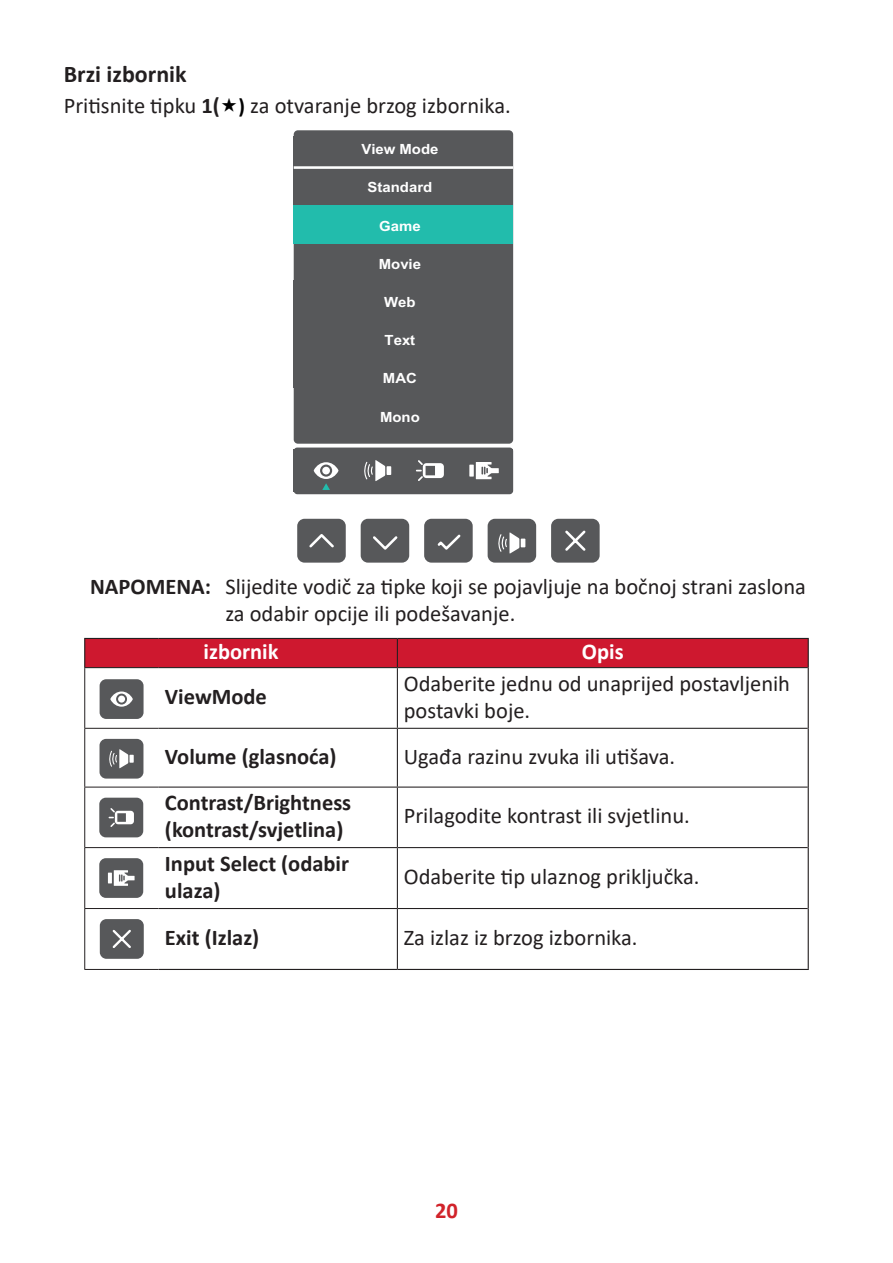
<style>
.page{position:relative;width:893px;height:1263px;background:#fff}
.page>*{position:absolute;margin:0;border:0;box-sizing:border-box;transform-origin:0 0}
.t1{font:700 24px "Calibri";color:#231f20}
.t2{font:22.5px/27px "Calibri";color:#231f20}
.t3{font:700 22.5px/27px "Calibri";color:#231f20}
.t4{font:700 22.5px "Calibri";color:#fff}
.t5{font:700 22.5px "Calibri";color:#d1232a}
.t6{font:700 14.1px "Arial";color:#fff;scale:1.06 1}
.s1{font-weight:700}
.s2{font-weight:700;font-size:21px;color:#000}
</style>
<div class="page">
<div style="left:294px;top:447px;width:219px;height:47px;background:#57585a;border-radius:4px"></div>
<div style="left:294px;top:130px;width:219px;height:314px;background:#57585a;border-radius:4px"></div>
<div style="left:293px;top:206px;width:220px;height:38px;background:#22bcac"></div>
<div style="left:297px;top:519px;width:49px;height:44px;background:#57585a;border-radius:7px"></div>
<svg style="left:309px;top:534px;width:25px;height:14px"></svg>
<div style="left:361px;top:519px;width:48px;height:44px;background:#57585a;border-radius:7px"></div>
<svg style="left:373px;top:536px;width:25px;height:14px"></svg>
<div style="left:424px;top:519px;width:49px;height:44px;background:#57585a;border-radius:7px"></div>
<svg style="left:437px;top:534px;width:24px;height:16px"></svg>
<hr style="left:294px;top:166px;width:219px;height:3px;background:#fff">
<svg style="left:416px;top:460px;width:28px;height:21px"></svg>
<div style="left:469px;top:465px;width:5px;height:12px;background:#fff"></div>
<svg style="left:476px;top:462px;width:23px;height:17px"></svg>
<div style="left:551px;top:519px;width:49px;height:44px;background:#57585a;border-radius:7px"></div>
<svg style="left:565px;top:530px;width:21px;height:21px"></svg>
<div style="left:488px;top:519px;width:48px;height:44px;background:#57585a;border-radius:7px"></div>
<svg style="left:498px;top:532px;width:27px;height:22px"></svg>
<svg style="left:364px;top:460px;width:27px;height:21px"></svg>
<svg style="left:314px;top:462px;width:24px;height:28px"></svg>
<hr style="left:808px;top:668px;width:1px;height:60px;background:#231f20">
<hr style="left:808px;top:728px;width:1px;height:59px;background:#231f20">
<hr style="left:808px;top:787px;width:1px;height:60px;background:#231f20">
<hr style="left:808px;top:847px;width:1px;height:61px;background:#231f20">
<hr style="left:808px;top:908px;width:1px;height:61px;background:#231f20">
<hr style="left:159px;top:969px;width:238px;height:1px;background:#231f20">
<hr style="left:397px;top:969px;width:412px;height:1px;background:#231f20">
<div style="left:84px;top:638px;width:725px;height:30px;background:#ce182f"></div>
<hr style="left:84px;top:667px;width:75px;height:1px;background:#231f20">
<hr style="left:159px;top:667px;width:238px;height:1px;background:#231f20">
<hr style="left:397px;top:667px;width:411px;height:1px;background:#231f20">
<hr style="left:397px;top:668px;width:1px;height:60px;background:#231f20">
<hr style="left:159px;top:728px;width:238px;height:1px;background:#231f20">
<hr style="left:397px;top:728px;width:411px;height:1px;background:#231f20">
<hr style="left:397px;top:729px;width:1px;height:57px;background:#231f20">
<hr style="left:159px;top:786px;width:238px;height:2px;background:#231f20">
<hr style="left:397px;top:786px;width:411px;height:2px;background:#231f20">
<hr style="left:397px;top:788px;width:1px;height:59px;background:#231f20">
<hr style="left:159px;top:847px;width:238px;height:1px;background:#231f20">
<hr style="left:397px;top:847px;width:411px;height:1px;background:#231f20">
<hr style="left:397px;top:848px;width:1px;height:60px;background:#231f20">
<hr style="left:159px;top:908px;width:238px;height:1px;background:#231f20">
<hr style="left:397px;top:908px;width:411px;height:1px;background:#231f20">
<hr style="left:397px;top:909px;width:1px;height:60px;background:#231f20">
<hr style="left:84px;top:668px;width:1px;height:60px;background:#231f20">
<hr style="left:84px;top:728px;width:75px;height:1px;background:#231f20">
<hr style="left:84px;top:729px;width:1px;height:58px;background:#231f20">
<hr style="left:84px;top:787px;width:75px;height:1px;background:#231f20">
<hr style="left:84px;top:787px;width:1px;height:60px;background:#231f20">
<hr style="left:84px;top:847px;width:75px;height:1px;background:#231f20">
<hr style="left:84px;top:848px;width:1px;height:60px;background:#231f20">
<hr style="left:84px;top:908px;width:75px;height:1px;background:#231f20">
<hr style="left:84px;top:909px;width:1px;height:60px;background:#231f20">
<hr style="left:84px;top:969px;width:75px;height:1px;background:#231f20">
<div style="left:100px;top:679px;width:44px;height:40px;background:#57585a;border-radius:7px"></div>
<svg style="left:110px;top:691px;width:23px;height:16px"></svg>
<div style="left:118px;top:696px;width:7px;height:7px;background:#fff;border-radius:50%"></div>
<div style="left:100px;top:739px;width:43px;height:39px;background:#57585a;border-radius:7px"></div>
<div style="left:129px;top:755px;width:5px;height:8px;background:#fff"></div>
<svg style="left:109px;top:749px;width:19px;height:19px"></svg>
<div style="left:99px;top:798px;width:44px;height:39px;background:#57585a;border-radius:7px"></div>
<svg style="left:109px;top:808px;width:25px;height:19px"></svg>
<div style="left:99px;top:858px;width:44px;height:40px;background:#57585a;border-radius:7px"></div>
<hr style="left:108px;top:873px;width:4px;height:10px;background:#fff">
<svg style="left:114px;top:870px;width:21px;height:16px"></svg>
<div style="left:100px;top:919px;width:44px;height:40px;background:#57585a;border-radius:7px"></div>
<svg style="left:112px;top:929px;width:19px;height:19px"></svg>
<p class="t1" style="left:64px;top:57px;width:124px">Brzi izbornik</p>
<p class="t2" style="left:64px;top:91px;width:448px">Pritisnite tipku <span class="s1">1(</span> <span class="s2">)</span> za otvaranje brzog izbornika.</p>
<p class="t6" style="left:361px;top:139px;width:74px">View Mode</p>
<p class="t6" style="left:368px;top:178px;width:62px">Standard</p>
<p class="t6" style="left:379px;top:216px;width:41px">Game</p>
<p class="t6" style="left:379px;top:254px;width:41px">Movie</p>
<p class="t6" style="left:384px;top:292px;width:31px">Web</p>
<p class="t6" style="left:385px;top:330px;width:30px">Text</p>
<p class="t6" style="left:383px;top:369px;width:34px">MAC</p>
<p class="t6" style="left:380px;top:407px;width:39px">Mono</p>
<p class="t2" style="left:225px;top:572px;width:582px;text-indent:-135px"><span class="s1">NAPOMENA:</span> Slijedite vodič za tipke koji se pojavljuje na bočnoj strani zaslona za odabir opcije ili podešavanje.</p>
<p class="t4" style="left:204px;top:636px;width:77px">izbornik</p>
<p class="t4" style="left:582px;top:636px;width:43px">Opis</p>
<p class="t3" style="left:165px;top:683px;width:103px">ViewMode</p>
<p class="t2" style="left:404px;top:669px;width:388px">Odaberite jednu od unaprijed postavljenih postavki boje.</p>
<p class="t3" style="left:165px;top:742px;width:173px">Volume (glasnoća)</p>
<p class="t2" style="left:404px;top:742px;width:273px">Ugađa razinu zvuka ili utišava.</p>
<p class="t3" style="left:165px;top:789px;width:188px">Contrast/Brightness (kontrast/svjetlina)</p>
<p class="t2" style="left:404px;top:802px;width:288px">Prilagodite kontrast ili svjetlinu.</p>
<p class="t3" style="left:165px;top:849px;width:186px">Input Select (odabir ulaza)</p>
<p class="t2" style="left:404px;top:862px;width:297px">Odaberite tip ulaznog priključka.</p>
<p class="t3" style="left:165px;top:924px;width:96px">Exit (Izlaz)</p>
<p class="t2" style="left:404px;top:923px;width:235px">Za izlaz iz brzog izbornika.</p>
<p class="t5" style="left:435px;top:1194px;width:24px">20</p>
</div>
